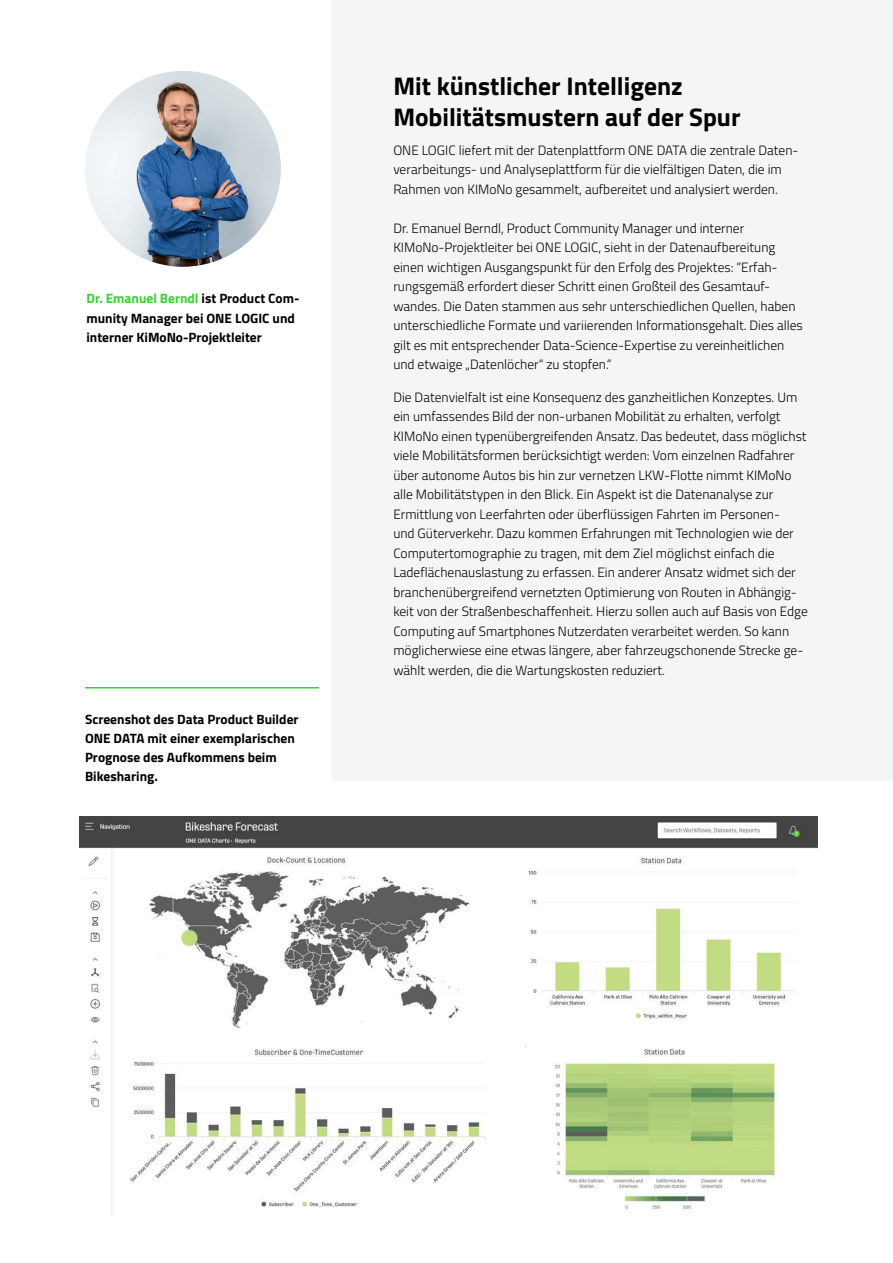
<style>
.page{position:relative;width:893px;height:1263px;background:#fff}
.page>*{position:absolute;margin:0;border:0;box-sizing:border-box;transform-origin:0 0}
.t1{font:700 25.5px/31.5px "Cairo";color:#000}
.t2{font:300 13.5px/19.5px "Cairo";color:#000}
.t3{font:700 13.5px/19.2px "Cairo";color:#000}
.s1{color:#35d331}
</style>
<div class="page">
<div style="left:332px;top:0;width:561px;height:781px;background:#f4f5f7"></div>
<img style="left:85px;top:71px;width:196px;height:196px;border-radius:98px">
<img style="left:79px;top:816px;width:739px;height:400px">
<hr style="left:85px;top:687px;width:234px;height:1px;background:#35d331">
<p class="t3" style="left:86px;top:289px;width:215px"><span class="s1">Dr. Emanuel Berndl</span> ist Product Com&shy;munity Manager bei ONE LOGIC und interner KiMoNo-Projektleiter</p>
<p class="t3" style="left:85px;top:709px;width:215px">Screenshot des Data Product Builder<br>ONE DATA mit einer exemplarischen<br>Prognose des Aufkommens beim<br>Bikesharing.</p>
<h1 class="t1" style="left:393px;top:70px;width:349px">Mit künstlicher Intelligenz<br>Mobilitätsmustern auf der Spur</h1>
<p class="t2" style="left:393px;top:140px;width:407px">ONE LOGIC liefert mit der Datenplattform ONE DATA die zentrale Daten&shy;verarbeitungs- und Analyseplattform für die vielfältigen Daten, die im<br>Rahmen von KIMoNo gesammelt, aufbereitet und analysiert werden.</p>
<p class="t2" style="left:393px;top:218px;width:411px">Dr. Emanuel Berndl, Product Community Manager und interner KIMoNo-Projektleiter bei ONE LOGIC, sieht in der Datenaufbereitung einen wichtigen Ausgangspunkt für den Erfolg des Projektes: “Erfah&shy;rungsgemäß erfordert dieser Schritt einen Großteil des Gesamtauf&shy;wandes. Die Daten stammen aus sehr unterschiedlichen Quellen, haben unterschiedliche Formate und variierenden Informationsgehalt. Dies alles gilt es mit entsprechender Data-Science-Expertise zu vereinheitlichen und etwaige „Datenlöcher“ zu stopfen.“</p>
<p class="t2" style="left:393px;top:387px;width:416px">Die Datenvielfalt ist eine Konsequenz des ganzheitlichen Konzeptes. Um ein umfassendes Bild der non-urbanen Mobilität zu erhalten, verfolgt KIMoNo einen typenübergreifenden Ansatz. Das bedeutet, dass möglichst viele Mobilitätsformen berücksichtigt werden: Vom einzelnen Radfahrer über autonome Autos bis hin zur vernetzen LKW-Flotte nimmt KIMoNo alle Mobilitätstypen in den Blick. Ein Aspekt ist die Datenanalyse zur Ermittlung von Leerfahrten oder überflüssigen Fahrten im Personen-<br>und Güterverkehr. Dazu kommen Erfahrungen mit Technologien wie der Computertomographie zu tragen, mit dem Ziel möglichst einfach die Ladeflächenauslastung zu erfassen. Ein anderer Ansatz widmet sich der branchenübergreifend vernetzten Optimierung von Routen in Abhängig&shy;keit von der Straßenbeschaffenheit. Hierzu sollen auch auf Basis von Edge Computing auf Smartphones Nutzerdaten verarbeitet werden. So kann möglicherwiese eine etwas längere, aber fahrzeugschonende Strecke ge&shy;wählt werden, die die Wartungskosten reduziert.</p>
</div>
